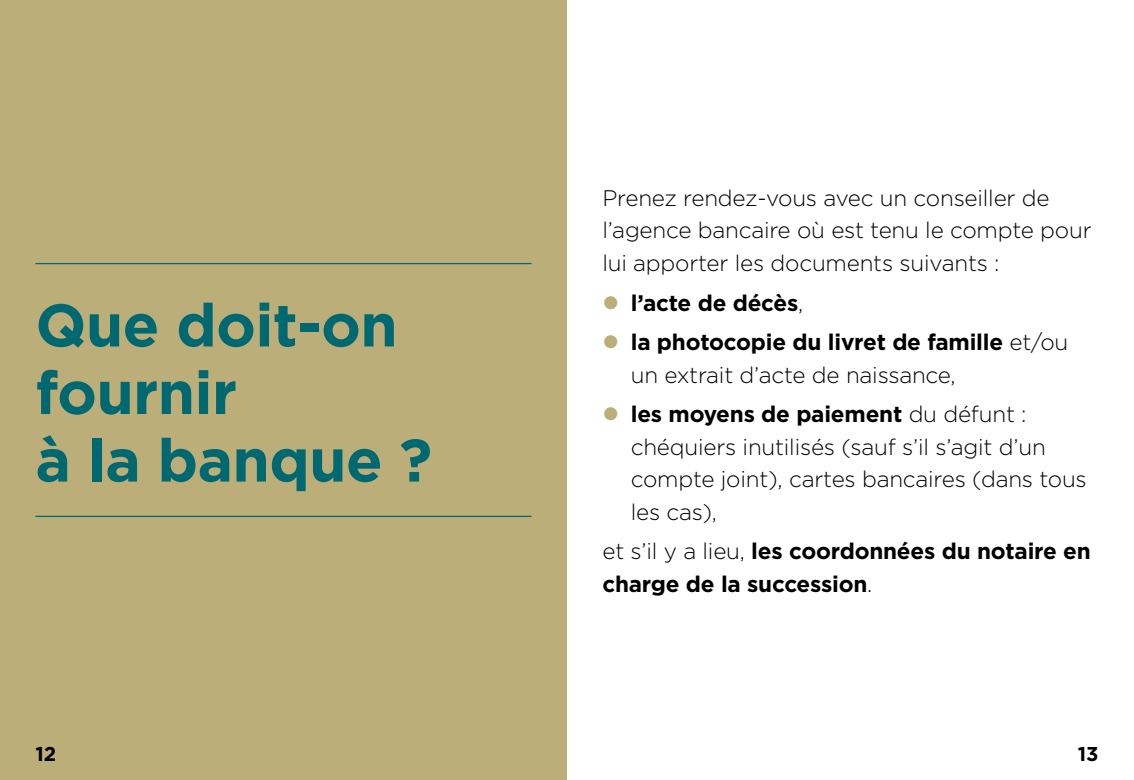
<style>
.page{position:relative;width:1134px;height:780px;background:#fff}
.page>*{position:absolute;margin:0;border:0;box-sizing:border-box;transform-origin:0 0}
.H1_-_chapitres{font:700 60px/67.5px "Gotham";letter-spacing:-.01em;color:#006871}
.Texte{font:300 22.5px/32.5px "Gotham";letter-spacing:-.01em;color:#000}
.Texte-2{font:700 22.5px/32.5px "Gotham";letter-spacing:-.01em;color:#000}
.t1{font:700 20px "Gotham";color:#000}
.s1{font-weight:300}
.s2{font-weight:700}
</style>
<div class="page">
<div style="left:0;top:0;width:567px;height:780px;background:#bbae78"></div>
<hr style="left:35px;top:515px;width:496px;height:2px;background:#006871">
<hr style="left:35px;top:263px;width:496px;height:1px;background:#006871">
<h1 class="H1_-_chapitres" style="left:35px;top:291px;width:398px">Que doit-on fournir<br>à la banque ?</h1>
<p class="Texte" style="left:602px;top:181px;width:491px">Prenez rendez-vous avec un conseiller de l’agence bancaire où est tenu le compte pour lui apporter les documents suivants :</p>
<p class="Texte-2" style="left:631px;top:286px;width:174px">l’acte de décès<span class="s1">,</span></p>
<p class="Texte" style="left:631px;top:325px;width:439px"><span class="s2">la photocopie du livret de famille</span> et/ou un extrait d’acte de naissance,</p>
<p class="Texte" style="left:631px;top:397px;width:457px"><span class="s2">les moyens de paiement</span> du défunt : chéquiers inutilisés (sauf s’il s’agit d’un compte joint), cartes bancaires (dans tous les cas),</p>
<p class="Texte-2" style="left:602px;top:535px;width:490px"><span class="s1">et s’il y a lieu,</span> les coordonnées du notaire en charge de la succession<span class="s1">.</span></p>
<p class="t1" style="left:35px;top:740px;width:22px">12</p>
<p class="t1" style="left:1078px;top:740px;width:22px">13</p>
</div>
